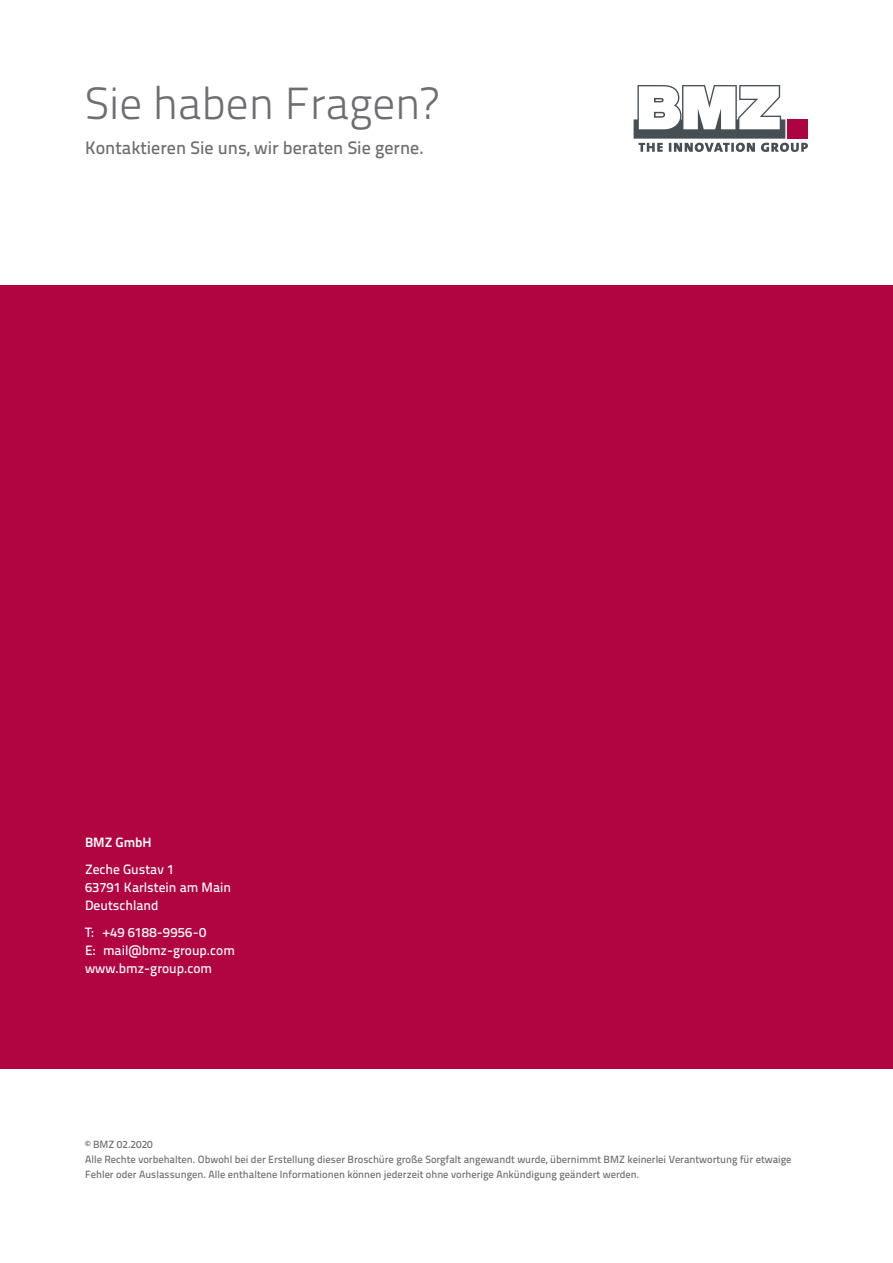
<style>
.page{position:relative;width:893px;height:1263px;background:#fff}
.page>*{position:absolute;margin:0;border:0;box-sizing:border-box;transform-origin:0 0}
.t1{font:300 45px "Titillium Text 22 L";color:#6d6e71}
.t2{font:500 18px "Titillium Text 22 L";color:#6d6e71}
.t3{font:500 13.5px/18px "Titillium Text 22 L";color:#fff}
.t4{font:700 13.5px "Titillium Text 22 L";color:#fff}
.t5{font:500 10.5px/15px "Titillium Text 22 L";color:#6d6e71}
</style>
<div class="page">
<div style="left:0;top:285px;width:893px;height:783px;background:#b00540"></div>
<svg style="left:634px;top:85px;width:174px;height:67px"></svg>
<h1 class="t1" style="left:85px;top:78px;width:355px">Sie haben Fragen?</h1>
<h2 class="t2" style="left:85px;top:139px;width:340px">Kontaktieren Sie uns, wir beraten Sie gerne.</h2>
<p class="t4" style="left:85px;top:834px;width:68px">BMZ GmbH</p>
<p class="t3" style="left:85px;top:861px;width:148px">Zeche Gustav 1<br>63791 Karlstein am Main<br>Deutschland</p>
<p class="t3" style="left:85px;top:924px;width:151px">T: +49 6188-9956-0<br>E: mail@bmz-group.com www.bmz-group.com</p>
<p class="t5" style="left:85px;top:1137px;width:708px">© BMZ 02.2020<br>Alle Rechte vorbehalten. Obwohl bei der Erstellung dieser Broschüre große Sorgfalt angewandt wurde, übernimmt BMZ keinerlei Verantwortung für etwaige<br>Fehler oder Auslassungen. Alle enthaltene Informationen können jederzeit ohne vorherige Ankündigung geändert werden.</p>
</div>
